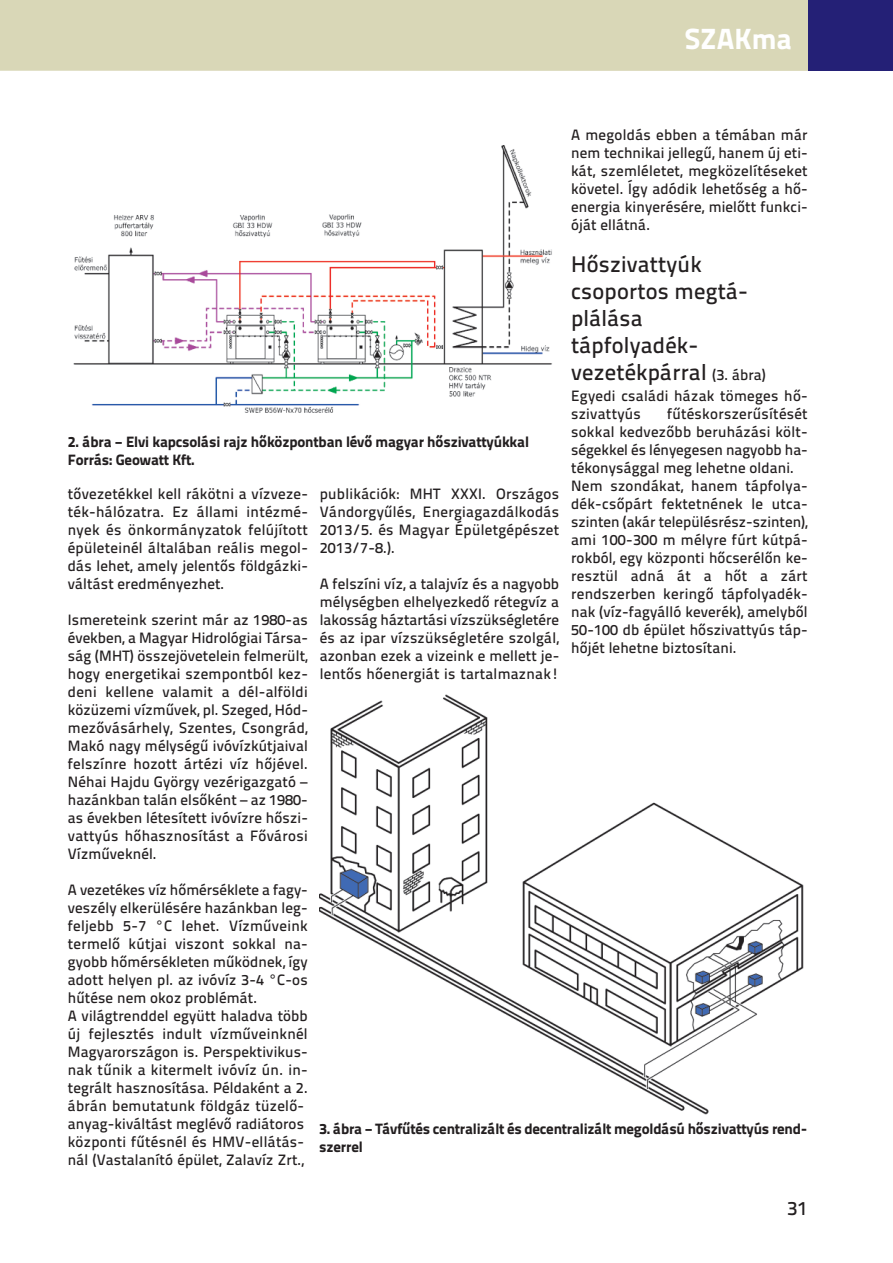
<style>
.page{position:relative;width:893px;height:1263px;background:#fff}
.page>*{position:absolute;margin:0;border:0;box-sizing:border-box;transform-origin:0 0}
.t1{font:29.25px "Titillium Text Heavvy";color:#fff}
.t2{font:500 22.5px/27px "Titillium Text";letter-spacing:.01em;color:#231f20}
.t3{font:500 19.5px "Titillium Text";color:#231f20}
.t4{font:500 15px/18px "Titillium Text";letter-spacing:.01em;color:#231f20;text-align:justify}
.t5{font:15px/18px "Titillium Text Heavvy";letter-spacing:-.01em;color:#231f20}
.s1{font-size:15px}
</style>
<div class="page">
<div style="left:0;top:0;width:893px;height:71px;background:#d9d7b7"></div>
<div style="left:808px;top:0;width:85px;height:71px;background:#242076"></div>
<img style="left:73px;top:145px;width:479px;height:268px">
<img style="left:319px;top:694px;width:484px;height:420px">
<h1 class="t1" style="left:685px;top:29px;width:109px">SZAKma</h1>
<p class="t4" style="left:571px;top:128px;width:238px">A megoldás ebben a témában már nem technikai jellegű, hanem új eti&shy;kát, szemléletet, megközelítéseket követel. Így adódik lehetőség a hő&shy;energia kinyerésére, mielőtt funkci&shy;óját ellátná.</p>
<h2 class="t2" style="left:571px;top:253px;width:196px">Hőszivattyúk csoportos megtá&shy;plálása tápfolyadék&shy;vezetékpárral <span class="s1">(3. ábra)</span></h2>
<p class="t4" style="left:571px;top:389px;width:238px">Egyedi családi házak tömeges hő&shy;szivattyús</p>
<p class="t4" style="left:571px;top:407px;width:238px;text-align:left;text-indent:96px">fűtéskorszerűsítését sokkal kedvezőbb beruházási költ&shy;ségekkel és lényegesen nagyobb ha&shy;tékonysággal meg lehetne oldani.<br>Nem szondákat, hanem tápfolya&shy;dék-csőpárt fektetnének le utca&shy;szinten (akár településrész-szinten), ami 100-300 m mélyre fúrt kútpá&shy;rokból, egy központi hőcserélőn ke&shy;resztül adná át a hőt a zárt rendszerben keringő tápfolyadék&shy;nak (víz-fagyálló keverék), amelyből 50-100 db épület hőszivattyús táp&shy;hőjét lehetne biztosítani.</p>
<p class="t5" style="left:68px;top:434px;width:463px">2. ábra − Elvi kapcsolási rajz hőközpontban lévő magyar hőszivattyúkkal<br>Forrás: Geowatt Kft.</p>
<p class="t4" style="left:68px;top:487px;width:242px">tővezetékkel kell rákötni a vízveze&shy;ték-hálózatra. Ez állami intézmé&shy;nyek és önkormányzatok felújított épületeinél általában reális megol&shy;dás lehet, amely jelentős földgázki&shy;váltást eredményezhet.</p>
<p class="t4" style="left:68px;top:613px;width:242px">Ismereteink szerint már az 1980-as években, a Magyar Hidrológiai Társa&shy;ság (MHT) összejövetelein felmerült, hogy energetikai szempontból kez&shy;deni kellene valamit a dél-alföldi közüzemi vízművek, pl. Szeged, Hód&shy;mezővásárhely, Szentes, Csongrád, Makó nagy mélységű ivóvízkútjaival felszínre hozott ártézi víz hőjével.<br>Néhai Hajdu György vezérigazgató – hazánkban talán elsőként – az 1980- as években létesített ivóvízre hőszi&shy;vattyús hőhasznosítást a Fővárosi Vízműveknél.</p>
<p class="t4" style="left:68px;top:883px;width:242px;text-align:left">A vezetékes víz hőmérséklete a fagy&shy;veszély elkerülésére hazánkban leg&shy;feljebb 5-7 °C lehet. Vízműveink termelő kútjai viszont sokkal na&shy;gyobb hőmérsékleten működnek, így adott helyen pl. az ivóvíz 3-4 °C-os hűtése nem okoz problémát.<br>A világtrenddel együtt haladva több új fejlesztés indult vízműveinknél Magyarországon is. Perspektivikus&shy;nak tűnik a kitermelt ivóvíz ún. in&shy;tegrált hasznosítása. Példaként a 2. ábrán bemutatunk földgáz tüzelő&shy;anyag-kiváltást meglévő radiátoros központi fűtésnél és HMV-ellátás&shy;nál (Vastalanító épület, Zalavíz Zrt.,</p>
<p class="t4" style="left:320px;top:487px;width:241px">publikációk: MHT XXXI. Országos Vándorgyűlés, Energiagazdálkodás 2013/5. és Magyar Épületgépészet 2013/7-8.).</p>
<p class="t4" style="left:320px;top:577px;width:241px">A felszíni víz, a talajvíz és a nagyobb mélységben elhelyezkedő rétegvíz a lakosság háztartási vízszükségletére és az ipar vízszükségletére szolgál, azonban ezek a vizeink e mellett je&shy;lentős hőenergiát is tartalmaznak!</p>
<p class="t5" style="left:319px;top:1122px;width:490px">3. ábra − Távfűtés centralizált és decentralizált megoldású hőszivattyús rend&shy;szerrel</p>
<h3 class="t3" style="left:787px;top:1201px;width:22px">31</h3>
</div>
